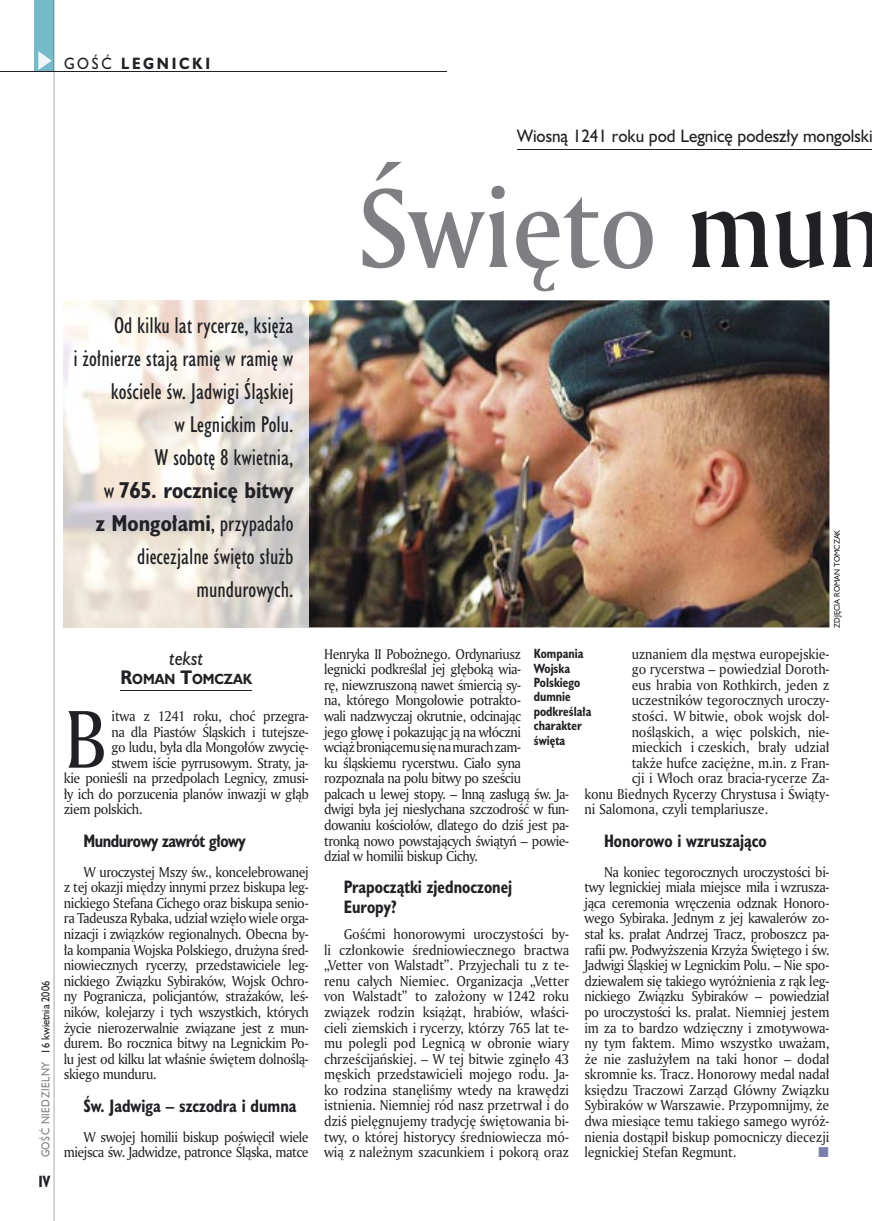
<style>
.page{position:relative;width:872px;height:1221px;background:#fff}
.page>*{position:absolute;margin:0;border:0;box-sizing:border-box;transform-origin:0 0}
.t1{font:108px "Amerigo Md PL";color:#7f7e83;scale:.9 1}
.t2{font:79.05px "Amerigo PL";color:#212125;scale:.94 1}
.t3{font:21px/33px "Humanst 521 Cn PL";color:#212125;text-align:right}
.t4{font:italic 18px "Humanst 521 PL";color:#212125;scale:.9 1}
.t5{font:700 16.5px/19.5px "Humanst 521 Cn PL";color:#212125;scale:.94 1}
.t6{font:16.5px "Humanst 521 PL";color:#212125;scale:.94 1}
.t7{font:700 16.5px "Humanst 521 Cn PL";letter-spacing:-.03em;color:#212125;scale:.94 1}
.t8{font:700 15px "Humanst 521 PL";letter-spacing:.2em;color:#212125;scale:.9 1}
.t9{font:700 15px "Humanst 521 Cn PL";color:#212125;scale:.94 1}
.t10{font:13.8px/15.6px "Amerigo PL";letter-spacing:-.03em;color:#212125;text-align:justify;scale:.94 1}
.t11{font:13.8px "Amerigo PL";letter-spacing:-.01em;color:#212125;scale:.94 1}
.t12{font:700 13.5px "Humanst 521 PL";color:#212125;scale:.9 1}
.t13{font:700 12.3px/14.4px "Humanst 521 Cn PL";color:#212125;scale:.94 1}
.t14{font:10.5px "Humanst 521 PL";letter-spacing:.05em;color:#7f7e83;scale:.9 1}
.t15{font:7.5px "Humanst 521 PL";color:#212125;scale:.94 1}
.s1{font-weight:400}
.s2{font-weight:700}
.s3{color:#212125}
.s4{font-size:18px}
</style>
<div class="page">
<div style="left:35px;top:0;width:19px;height:72px;background:#76baca"></div>
<svg style="left:38px;top:51px;width:14px;height:19px"></svg>
<hr style="left:0;top:72px;width:447px;height:1px;background:#212125">
<hr style="left:54px;top:0;width:1px;height:1220px;background:#212125">
<img style="left:309px;top:300px;width:520px;height:327px">
<img style="left:64px;top:300px;width:245px;height:327px">
<hr style="left:121px;top:689px;width:131px;height:1px;background:#212125">
<hr style="left:517px;top:149px;width:355px;height:1px;background:#212125">
<p class="t8" style="left:64px;top:53px;width:164px"><span class="s1">GOŚĆ</span> LEGNICKI</p>
<h3 class="t3" style="left:73px;top:308px;width:222px">Od kilku lat rycerze, księża<br>i żołnierze stają ramię w ramię w kościele św. Jadwigi Śląskiej<br>w Legnickim Polu.<br>W sobotę 8 kwietnia,<br>w <span class="s2">765. rocznicę bitwy<br>z Mongołami</span>, przypadało diecezjalne święto służb mundurowych.</h3>
<p class="t14" style="left:38px;top:1157px;width:197px;rotate:-90deg">GOŚĆ NIEDZIELNY <span class="s3">16 kwietnia 2006</span></p>
<p class="t9" style="left:38px;top:1170px;width:14px">IV</p>
<h3 class="t4" style="left:169px;top:646px;width:40px">tekst</h3>
<p class="t12" style="left:121px;top:670px;width:148px"><span class="s4">R</span>OMAN <span class="s4">T</span>OMCZAK</p>
<h2 class="t2" style="left:64px;top:686px;width:47px">B</h2>
<p class="t10" style="left:111px;top:707px;width:211px">itwa z 1241 roku, choć przegra-</p>
<p class="t10" style="left:111px;top:723px;width:211px">na dla Piastów Śląskich i tutejsze-</p>
<p class="t10" style="left:111px;top:739px;width:211px">go ludu, była dla Mongołów zwycię-</p>
<p class="t10" style="left:111px;top:754px;width:211px">stwem iście pyrrusowym. Straty, ja-</p>
<p class="t10" style="left:64px;top:770px;width:262px">kie ponieśli na przedpolach Legnicy, zmusi-</p>
<p class="t10" style="left:64px;top:785px;width:262px">ły ich do porzucenia planów inwazji w głąb</p>
<p class="t10" style="left:64px;top:801px;width:85px">ziem polskich.</p>
<p class="t7" style="left:83px;top:829px;width:174px">Mundurowy zawrót głowy</p>
<p class="t10" style="left:64px;top:863px;width:262px;text-indent:20px">W uroczystej Mszy św., koncelebrowanej z tej okazji między innymi przez biskupa leg&shy;nickiego Stefana Cichego oraz biskupa senio&shy;ra Tadeusza Rybaka, udział wzięło wiele orga&shy;nizacji i związków regionalnych. Obecna by&shy;ła kompania Wojska Polskiego, drużyna śred&shy;niowiecznych rycerzy, przedstawiciele leg&shy;nickiego Związku Sybiraków, Wojsk Ochro&shy;ny Pogranicza, policjantów, strażaków, leś&shy;ników, kolejarzy i tych wszystkich, których życie nierozerwalnie związane jest z mun&shy;durem. Bo rocznica bitwy na Legnickim Po&shy;lu jest od kilku lat właśnie świętem dolnoślą&shy;skiego munduru.</p>
<p class="t5" style="left:83px;top:1095px;width:228px">Św. Jadwiga – szczodra i dumna</p>
<p class="t10" style="left:64px;top:1128px;width:262px;text-align:right">W swojej homilii biskup poświęcił wiele miejsca św. Jadwidze, patronce Śląska, matce</p>
<p class="t6" style="left:517px;top:124px;width:380px">Wiosną 1241 roku pod Legnicę podeszły mongolski</p>
<h1 class="t1" style="left:358px;top:156px;width:587px">Święto <span class="s3">mun</span></h1>
<p class="t15" style="left:832px;top:628px;width:106px;rotate:-90deg">ZDJĘCIA ROMAN TOMCZAK</p>
<p class="t10" style="left:324px;top:645px;width:262px;text-align:left">Henryka II Pobożnego. Ordynariusz<br>legnicki podkreślał jej głęboką wia-<br>rę, niewzruszoną nawet śmiercią sy-<br>na, którego Mongołowie potrakto-<br>wali nadzwyczaj okrutnie, odcinając<br>jego głowę i pokazując ją na włóczni<br>wciąż broniącemu się na murach zam-<br>ku śląskiemu rycerstwu. Ciało syna rozpoznała na polu bitwy po sześciu<br>palcach u lewej stopy. – Inną zasługą św. Ja&shy;dwigi była jej niesłychana szczodrość w fun&shy;dowaniu kościołów, dlatego do dziś jest pa&shy;tronką nowo powstających świątyń – powie&shy;dział w homilii biskup Cichy.</p>
<p class="t5" style="left:344px;top:877px;width:181px">Prapoczątki zjednoczonej<br>Europy?</p>
<p class="t10" style="left:324px;top:925px;width:262px;text-indent:20px">Gośćmi honorowymi uroczystości by&shy;li członkowie średniowiecznego bractwa „Vetter von Walstadt”. Przyjechali tu z te&shy;renu całych Niemiec. Organizacja „Vetter von Walstadt” to założony w 1242 roku związek rodzin książąt, hrabiów, właści&shy;cieli ziemskich i rycerzy, którzy 765 lat te&shy;mu polegli pod Legnicą w obronie wiary chrześcijańskiej. – W tej bitwie zginęło 43 męskich przedstawicieli mojego rodu. Ja&shy;ko rodzina stanęliśmy wtedy na krawędzi istnienia. Niemniej ród nasz przetrwał i do dziś pielęgnujemy tradycję świętowania bi&shy;twy, o której historycy średniowiecza mó&shy;wią z należnym szacunkiem i pokorą oraz</p>
<p class="t11" style="left:631px;top:644px;width:212px">uznaniem dla męstwa europejskie-</p>
<p class="t11" style="left:631px;top:660px;width:212px">go rycerstwa – powiedział Doroth-</p>
<p class="t11" style="left:631px;top:675px;width:212px">eus hrabia von Rothkirch, jeden z</p>
<p class="t11" style="left:631px;top:691px;width:212px">uczestników tegorocznych uroczy-</p>
<p class="t11" style="left:631px;top:706px;width:212px">stości. W bitwie, obok wojsk dol-</p>
<p class="t11" style="left:631px;top:722px;width:212px">nośląskich, a więc polskich, nie-</p>
<p class="t11" style="left:631px;top:738px;width:212px">mieckich i czeskich, brały udział</p>
<p class="t11" style="left:631px;top:753px;width:212px">także hufce zaciężne, m.in. z Fran-</p>
<p class="t11" style="left:631px;top:769px;width:212px">cji i Włoch oraz bracia-rycerze Za-</p>
<p class="t11" style="left:584px;top:784px;width:262px">konu Biednych Rycerzy Chrystusa i Świąty-</p>
<p class="t11" style="left:584px;top:800px;width:197px">ni Salomona, czyli templariusze.</p>
<p class="t5" style="left:604px;top:830px;width:175px">Honorowo i wzruszająco</p>
<p class="t10" style="left:584px;top:863px;width:262px;text-indent:20px">Na koniec tegorocznych uroczystości bi&shy;twy legnickiej miała miejsce miła i wzrusza&shy;jąca ceremonia wręczenia odznak Honoro&shy;wego Sybiraka. Jednym z jej kawalerów zo&shy;stał ks. prałat Andrzej Tracz, proboszcz pa&shy;rafii pw. Podwyższenia Krzyża Świętego i św.<br>Jadwigi Śląskiej w Legnickim Polu. – Nie spo&shy;dziewałem się takiego wyróżnienia z rąk leg&shy;nickiego Związku Sybiraków – powiedział po uroczystości ks. prałat. Niemniej jestem im za to bardzo wdzięczny i zmotywowa&shy;ny tym faktem. Mimo wszystko uważam, że nie zasłużyłem na taki honor – dodał skromnie ks. Tracz. Honorowy medal nadał księdzu Traczowi Zarząd Główny Związku Sybiraków w Warszawie. Przypomnijmy, że dwa miesiące temu takiego samego wyróż&shy;nienia dostąpił biskup pomocniczy diecezji legnickiej Stefan Regmunt.</p>
<p class="t13" style="left:534px;top:646px;width:63px">Kompania<br>Wojska<br>Polskiego dumnie podkreślała charakter święta</p>
</div>
